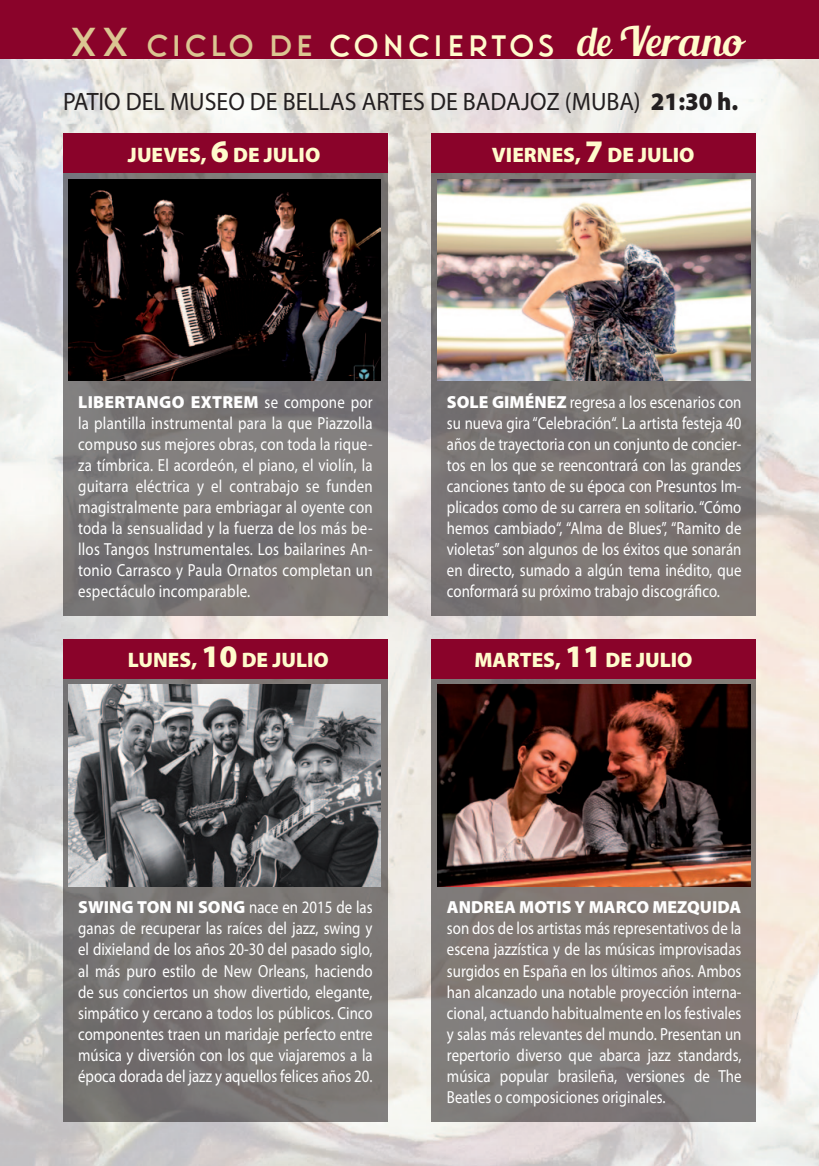
<style>
.page{position:relative;width:819px;height:1166px;background:#fff}
.page>*{position:absolute;margin:0;border:0;box-sizing:border-box;transform-origin:0 0}
.t1{font:40.43px "Blenda Script";color:#fffbcc;scale:.9 1}
.t2{font:27.65px "Moonrising";letter-spacing:.2em;color:#fffbcc}
.t3{font:25.2px "Myriad Pro";color:#231f20;scale:.95 1}
.t4{font:900 21px "Myriad Pro";color:#fffbcc}
.t5{font:17.5px/21px "Myriad Pro";color:#fff;text-align:justify;scale:.85 1}
.s1{font-size:37.62px;color:#dbc692}
.s2{color:#dbc692}
.s3{font-weight:900}
.s4{font-size:31.5px}
</style>
<div class="page">
<img style="left:0;top:59px;width:819px;height:1107px">
<div style="left:0;top:0;width:819px;height:59px;background:#8a032a"></div>
<div style="left:63px;top:133px;width:324px;height:483px;background:linear-gradient(to right,#787676,#7e7978)"></div>
<div style="left:63px;top:133px;width:324px;height:40px;background:#8a032a"></div>
<img style="left:68px;top:179px;width:312px;height:202px">
<div style="left:432px;top:133px;width:324px;height:483px;background:#7a7473"></div>
<div style="left:432px;top:133px;width:324px;height:40px;background:#8a032a"></div>
<img style="left:438px;top:179px;width:312px;height:202px">
<div style="left:63px;top:639px;width:324px;height:482px;background:linear-gradient(to right,#73706f,#7f7b78)"></div>
<div style="left:63px;top:639px;width:324px;height:39px;background:#8a032a"></div>
<img style="left:68px;top:685px;width:313px;height:201px">
<div style="left:432px;top:639px;width:324px;height:482px;background:#817976"></div>
<div style="left:432px;top:639px;width:324px;height:39px;background:#8a032a"></div>
<img style="left:438px;top:685px;width:312px;height:201px">
<p class="t2" style="left:71px;top:27px;width:484px"><span class="s1">XX</span> <span class="s2">CICLO DE</span> CONCI ERTOS</p>
<p class="t1" style="left:577px;top:15px;width:186px">de Verano</p>
<p class="t3" style="left:63px;top:86px;width:712px">PATIO DEL MUSEO DE BELLAS ARTES DE BADAJOZ (MUBA) <span class="s3">21:30 h.</span></p>
<p class="t4" style="left:128px;top:141px;width:194px">JUEVES, <span class="s4">6</span> DE JULIO</p>
<p class="t4" style="left:492px;top:141px;width:204px">VIERNES, <span class="s4">7</span> DE JULIO</p>
<p class="t5" style="left:78px;top:391px;width:348px"><span class="s3">LIBERTANGO EXTREM</span> se compone por la plantilla instrumental para la que Piazzolla compuso sus mejores obras, con toda la rique&shy;za tímbrica. El acordeón, el piano, el violín, la guitarra eléctrica y el contrabajo se funden magistralmente para embriagar al oyente con toda la sensualidad y la fuerza de los más be&shy;llos Tangos Instrumentales. Los bailarines An&shy;tonio Carrasco y Paula Ornatos completan un espectáculo incomparable.</p>
<p class="t4" style="left:128px;top:646px;width:202px">LUNES, <span class="s4">10</span> DE JULIO</p>
<p class="t5" style="left:447px;top:391px;width:348px"><span class="s3">SOLE GIMÉNEZ</span> regresa a los escenarios con su nueva gira “Celebración“. La artista festeja 40 años de trayectoria con un conjunto de concier&shy;tos en los que se reencontrará con las grandes canciones tanto de su época con Presuntos Im&shy;plicados como de su carrera en solitario. “Cómo hemos cambiado“, “Alma de Blues”, “Ramito de violetas” son algunos de los éxitos que sonarán en directo, sumado a algún tema inédito, que conformará su próximo trabajo discográfico.</p>
<p class="t4" style="left:474px;top:646px;width:220px">MARTES, <span class="s4">11</span> DE JULIO</p>
<p class="t5" style="left:78px;top:897px;width:348px"><span class="s3">SWING TON NI SONG</span> nace en 2015 de las ganas de recuperar las raíces del jazz, swing y el dixieland de los años 20-30 del pasado siglo, al más puro estilo de New Orleans, haciendo de sus conciertos un show divertido, elegante, simpático y cercano a todos los públicos. Cinco componentes traen un maridaje perfecto entre música y diversión con los que viajaremos a la época dorada del jazz y aquellos felices años 20.</p>
<p class="t5" style="left:447px;top:897px;width:348px"><span class="s3">ANDREA MOTIS Y MARCO MEZQUIDA </span>son dos de los artistas más representativos de la escena jazzística y de las músicas improvisadas surgidos en España en los últimos años. Ambos han alcanzado una notable proyección interna&shy;cional, actuando habitualmente en los festivales y salas más relevantes del mundo. Presentan un repertorio diverso que abarca jazz standards, música popular brasileña, versiones de The Beatles o composiciones originales.</p>
</div>
